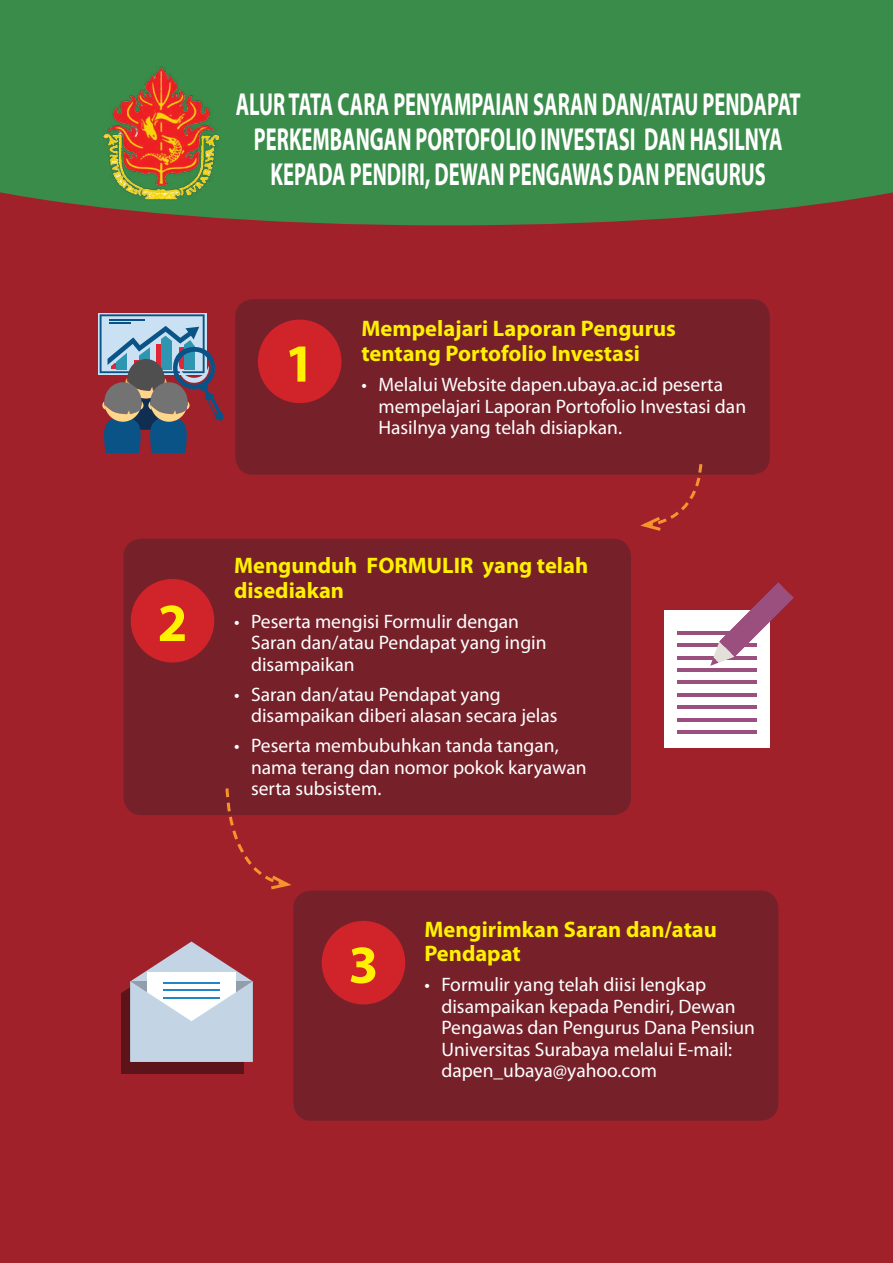
<style>
.page{position:relative;width:893px;height:1263px;background:#fff}
.page>*{position:absolute;margin:0;border:0;box-sizing:border-box;transform-origin:0 0}
.t1{font:700 54px "Myriad Pro";color:#fff101}
.t2{font:700 31.95px/35.1px "Myriad Pro";color:#fff;text-align:center;scale:.64 1}
.t3{font:700 22.5px/24.8px "Myriad Pro";color:#fff101}
.t4{font:19.5px/21.5px "Myriad Pro";color:#fff}
</style>
<div class="page">
<div style="left:0;top:225px;width:893px;height:1038px;background:#a0212a"></div>
<div style="left:0;top:0;width:893px;height:225px;background:#3a8c4a"></div>
<div style="left:235px;top:299px;width:535px;height:176px;background:#76212a;border-radius:18px"></div>
<div style="left:124px;top:539px;width:507px;height:276px;background:#76212a;border-radius:18px"></div>
<div style="left:293px;top:890px;width:485px;height:231px;background:#76212a;border-radius:18px"></div>
<img style="left:103px;top:67px;width:115px;height:133px">
<div style="left:258px;top:320px;width:83px;height:83px;background:#d1232a;border-radius:50%"></div>
<div style="left:131px;top:579px;width:83px;height:83px;background:#d1232a;border-radius:50%"></div>
<div style="left:322px;top:921px;width:83px;height:83px;background:#d1232a;border-radius:50%"></div>
<svg style="left:636px;top:464px;width:68px;height:69px"></svg>
<svg style="left:224px;top:788px;width:72px;height:103px"></svg>
<svg style="left:121px;top:941px;width:132px;height:132px"></svg>
<div style="left:98px;top:313px;width:108px;height:62px;background:#86afcd"></div>
<svg style="left:100px;top:314px;width:124px;height:139px;background:#756d80"></svg>
<div style="left:664px;top:610px;width:105px;height:137px;background:#fff"></div>
<hr style="left:677px;top:631px;width:80px;height:3px;background:#9a4f7e">
<hr style="left:677px;top:644px;width:80px;height:3px;background:#9a4f7e">
<hr style="left:677px;top:656px;width:80px;height:3px;background:#9a4f7e">
<hr style="left:677px;top:668px;width:80px;height:4px;background:#9a4f7e">
<hr style="left:677px;top:681px;width:80px;height:3px;background:#9a4f7e">
<hr style="left:677px;top:693px;width:80px;height:3px;background:#9a4f7e">
<hr style="left:677px;top:706px;width:80px;height:3px;background:#9a4f7e">
<hr style="left:677px;top:718px;width:80px;height:3px;background:#9a4f7e">
<hr style="left:677px;top:730px;width:80px;height:3px;background:#9a4f7e">
<svg style="left:710px;top:582px;width:84px;height:84px"></svg>
<h2 class="t2" style="left:236px;top:85px;width:884px">ALUR TATA CARA PENYAMPAIAN SARAN DAN/ATAU PENDAPAT<br>PERKEMBANGAN PORTOFOLIO INVESTASI DAN HASILNYA<br>KEPADA PENDIRI, DEWAN PENGAWAS DAN PENGURUS</h2>
<h1 class="t1" style="left:158px;top:588px;width:31px">2</h1>
<h1 class="t1" style="left:285px;top:328px;width:31px">1</h1>
<p class="t3" style="left:361px;top:316px;width:316px">Mempelajari Laporan Pengurus tentang Portofolio Investasi</p>
<p class="t4" style="left:378px;top:374px;width:369px;text-indent:-17px">• Melalui Website dapen.ubaya.ac.id peserta mempelajari Laporan Portofolio Investasi dan<br>Hasilnya yang telah disiapkan.</p>
<p class="t3" style="left:234px;top:552px;width:356px">Mengunduh FORMULIR yang telah disediakan</p>
<p class="t4" style="left:251px;top:610px;width:297px;text-indent:-17px">• Peserta mengisi Formulir dengan<br>Saran dan/atau Pendapat yang ingin disampaikan</p>
<p class="t4" style="left:251px;top:683px;width:308px;text-indent:-17px">• Saran dan/atau Pendapat yang disampaikan diberi alasan secara jelas</p>
<p class="t4" style="left:251px;top:735px;width:337px;text-indent:-17px">• Peserta membubuhkan tanda tangan, nama terang dan nomor pokok karyawan serta subsistem.</p>
<h1 class="t1" style="left:348px;top:929px;width:31px">3</h1>
<p class="t3" style="left:424px;top:916px;width:294px">Mengirimkan Saran dan/atau<br>Pendapat</p>
<p class="t4" style="left:441px;top:974px;width:315px;text-indent:-17px">• Formulir yang telah diisi lengkap disampaikan kepada Pendiri, Dewan Pengawas dan Pengurus Dana Pensiun Universitas Surabaya melalui E-mail: dapen_ubaya@yahoo.com</p>
</div>
